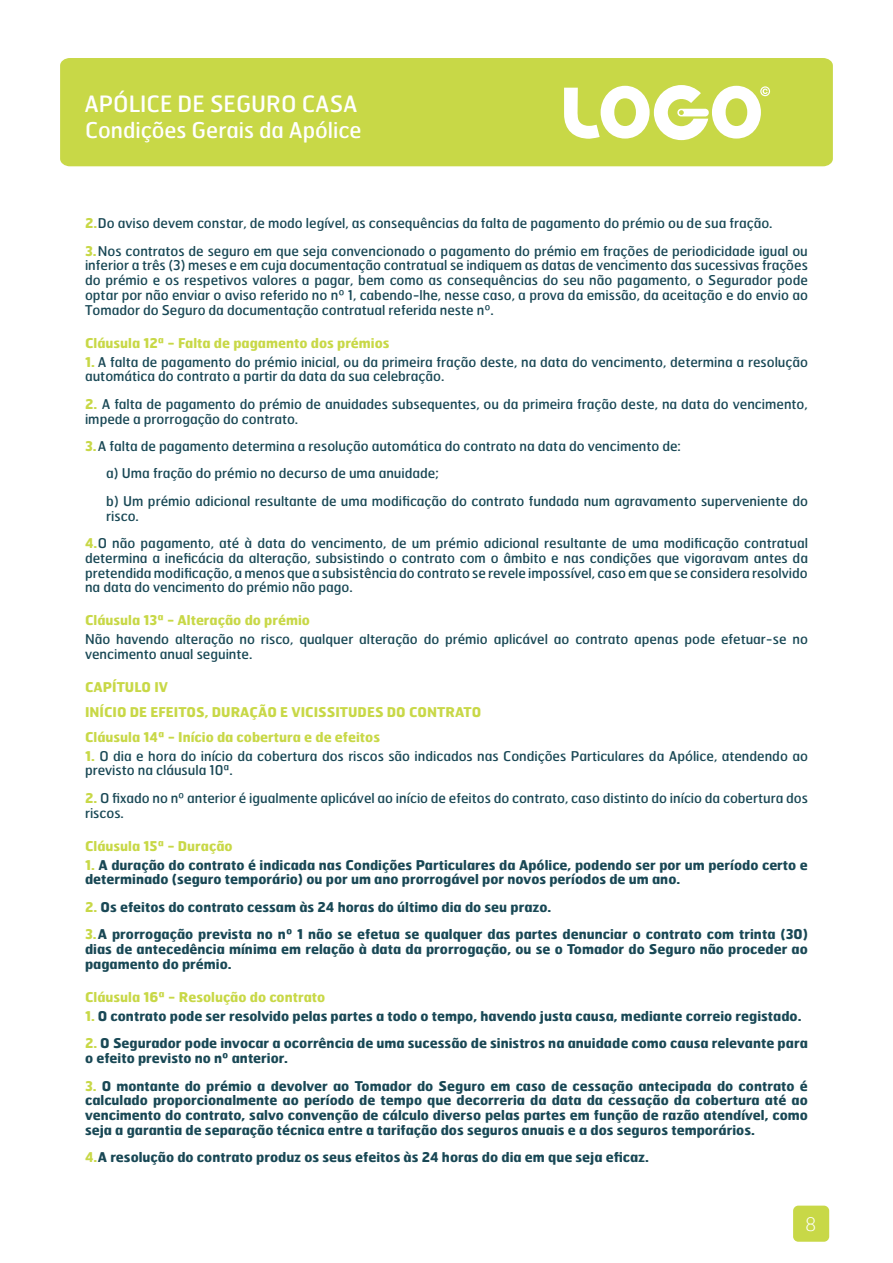
<style>
.page{position:relative;width:893px;height:1263px;background:#fff}
.page>*{position:absolute;margin:0;border:0;box-sizing:border-box;transform-origin:0 0}
.t1{font:22.5px "Hermes";color:#fff}
.t2{font:21.75px "Hermes";color:#fff}
.t3{font:100 18.75px "Hermes";color:#fff}
.t4{font:13.5px/14.7px "Hermes";color:#194855}
.t5{font:700 13.5px/14.7px "Hermes";color:#194855}
.t6{font:700 13.5px/24.8px "Hermes";color:#c8d847}
.s1{font-weight:700;color:#c8d847}
.s2{color:#c8d847}
</style>
<div class="page">
<div style="left:793px;top:1205px;width:36px;height:37px;background:#c8d847;border-radius:5px"></div>
<div style="left:60px;top:58px;width:773px;height:108px;background:#c8d847"></div>
<svg style="left:564px;top:85px;width:206px;height:55px"></svg>
<h1 class="t1" style="left:85px;top:90px;width:275px">APÓLICE DE SEGURO CASA</h1>
<h2 class="t2" style="left:85px;top:117px;width:278px">Condições Gerais da Apólice</h2>
<p class="t4" style="left:85px;top:209px;width:724px;line-height:27.5px"><span class="s1">2.</span>Do aviso devem constar, de modo legível, as consequências da falta de pagamento do prémio ou de sua fração.<br><span class="s1">3.</span>Nos contratos de seguro em que seja convencionado o pagamento do prémio em frações de periodicidade igual ou</p>
<p class="t4" style="left:85px;top:258px;width:724px;text-align:justify">inferior a três (3) meses e em cuja documentação contratual se indiquem as datas de vencimento das sucessivas frações do prémio e os respetivos valores a pagar, bem como as consequências do seu não pagamento, o Segurador pode optar por não enviar o aviso referido no nº 1, cabendo-lhe, nesse caso, a prova da emissão, da aceitação e do envio ao Tomador do Seguro da documentação contratual referida neste nº.</p>
<p class="t6" style="left:85px;top:330px;width:306px">Cláusula 12ª - Falta de pagamento dos prémios</p>
<p class="t4" style="left:85px;top:354px;width:724px"><span class="s1">1.</span> A falta de pagamento do prémio inicial, ou da primeira fração deste, na data do vencimento, determina a resolução automática do contrato a partir da data da sua celebração.</p>
<p class="t4" style="left:85px;top:396px;width:724px"><span class="s1">2.</span> A falta de pagamento do prémio de anuidades subsequentes, ou da primeira fração deste, na data do vencimento, impede a prorrogação do contrato.</p>
<p class="t4" style="left:106px;top:432px;width:703px;line-height:27.5px;text-indent:-21px"><span class="s1">3.</span>A falta de pagamento determina a resolução automática do contrato na data do vencimento de:<br>a) Uma fração do prémio no decurso de uma anuidade;<br>b) Um prémio adicional resultante de uma modificação do contrato fundada num agravamento superveniente do</p>
<p class="t4" style="left:85px;top:502px;width:724px;line-height:27.5px;text-indent:21px">risco.<br><span class="s1">4.</span>O não pagamento, até à data do vencimento, de um prémio adicional resultante de uma modificação contratual</p>
<p class="t4" style="left:85px;top:550px;width:724px;text-align:justify">determina a ineficácia da alteração, subsistindo o contrato com o âmbito e nas condições que vigoravam antes da pretendida modificação, a menos que a subsistência do contrato se revele impossível, caso em que se considera resolvido na data do vencimento do prémio não pago.</p>
<p class="t6" style="left:85px;top:608px;width:226px">Cláusula 13ª - Alteração do prémio</p>
<p class="t4" style="left:85px;top:632px;width:724px">Não havendo alteração no risco, qualquer alteração do prémio aplicável ao contrato apenas pode efetuar-se no vencimento anual seguinte.</p>
<p class="t6" style="left:85px;top:674px;width:398px">CAPÍTULO IV<br>INÍCIO DE EFEITOS, DURAÇÃO E VICISSITUDES DO CONTRATO<br>Cláusula 14ª - Início da cobertura e de efeitos</p>
<p class="t4" style="left:85px;top:748px;width:724px"><span class="s1">1.</span> O dia e hora do início da cobertura dos riscos são indicados nas Condições Particulares da Apólice, atendendo ao previsto na cláusula 10ª.</p>
<p class="t4" style="left:85px;top:790px;width:724px"><span class="s1">2.</span> O fixado no nº anterior é igualmente aplicável ao início de efeitos do contrato, caso distinto do início da cobertura dos riscos.</p>
<p class="t6" style="left:85px;top:833px;width:149px">Cláusula 15ª - Duração</p>
<p class="t5" style="left:85px;top:857px;width:724px"><span class="s2">1.</span> A duração do contrato é indicada nas Condições Particulares da Apólice, podendo ser por um período certo e determinado (seguro temporário) ou por um ano prorrogável por novos períodos de um ano.</p>
<p class="t5" style="left:85px;top:893px;width:724px;line-height:27.5px"><span class="s2">2.</span> Os efeitos do contrato cessam às 24 horas do último dia do seu prazo.<br><span class="s2">3.</span>A prorrogação prevista no nº 1 não se efetua se qualquer das partes denunciar o contrato com trinta (30)</p>
<p class="t5" style="left:85px;top:941px;width:724px">dias de antecedência mínima em relação à data da prorrogação, ou se o Tomador do Seguro não proceder ao pagamento do prémio.</p>
<p class="t6" style="left:85px;top:984px;width:242px">Cláusula 16ª - Resolução do contrato</p>
<p class="t5" style="left:85px;top:1008px;width:718px"><span class="s2">1.</span> O contrato pode ser resolvido pelas partes a todo o tempo, havendo justa causa, mediante correio registado.</p>
<p class="t5" style="left:85px;top:1035px;width:724px"><span class="s2">2.</span> O Segurador pode invocar a ocorrência de uma sucessão de sinistros na anuidade como causa relevante para o efeito previsto no nº anterior.</p>
<p class="t5" style="left:85px;top:1078px;width:724px;text-align:justify"><span class="s2">3.</span> O montante do prémio a devolver ao Tomador do Seguro em caso de cessação antecipada do contrato é calculado proporcionalmente ao período de tempo que decorreria da data da cessação da cobertura até ao vencimento do contrato, salvo convenção de cálculo diverso pelas partes em função de razão atendível, como seja a garantia de separação técnica entre a tarifação dos seguros anuais e a dos seguros temporários.</p>
<p class="t5" style="left:85px;top:1149px;width:566px"><span class="s2">4.</span>A resolução do contrato produz os seus efeitos às 24 horas do dia em que seja eficaz.</p>
<h3 class="t3" style="left:805px;top:1212px;width:13px">8</h3>
</div>
